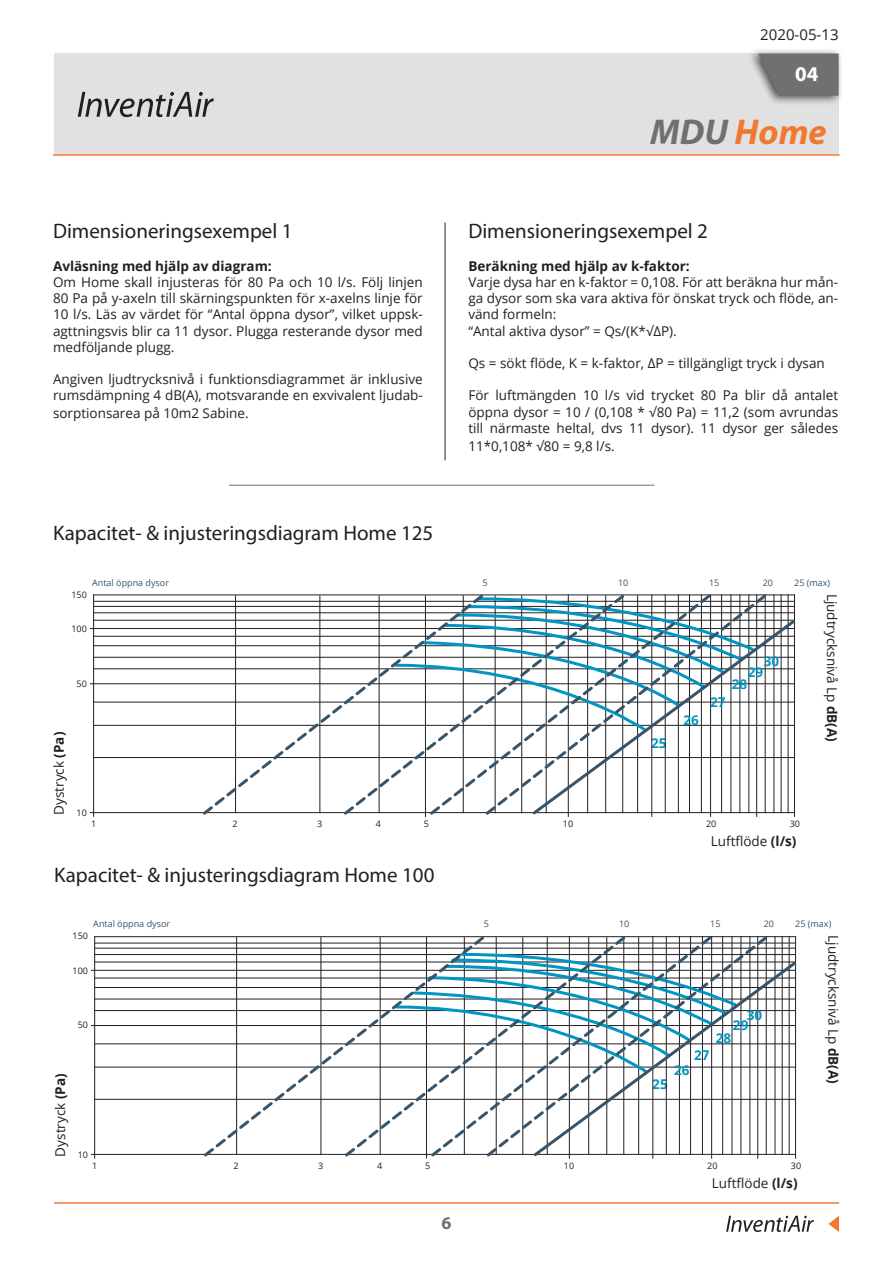
<style>
.page{position:relative;width:893px;height:1263px;background:#fff}
.page>*{position:absolute;margin:0;border:0;box-sizing:border-box;transform-origin:0 0}
.t1{font:italic 700 36px "Myriad Pro";color:#f1782f}
.t2{font:21px "Myriad Pro";color:#231f20}
.t3{font:700 21px "Myriad Pro";color:#fff}
.t4{font:700 18px "Myriad Pro";color:#707070}
.t5{font:15px "Open Sans";color:#231f20}
.t6{font:13.5px/16.2px "Open Sans";color:#231f20;text-align:justify}
.t7{font:700 13.5px "Open Sans";color:#231f20}
.t8{font:700 13.5px "Open Sans";color:#0095c2}
.t9{font:9px "Open Sans";color:#385469}
.t10{font:9px "Open Sans";color:#231f20}
.s1{color:#707070}
.s2{font-weight:700}
</style>
<div class="page">
<svg style="left:726px;top:1216px;width:88px;height:16px"></svg>
<svg style="left:828px;top:1216px;width:11px;height:16px"></svg>
<hr style="left:54px;top:1202px;width:785px;height:2px;background:#f1782f">
<div style="left:54px;top:54px;width:785px;height:100px;background:#e1e1e1"></div>
<svg style="left:78px;top:92px;width:136px;height:25px"></svg>
<div style="left:747px;top:48px;width:96px;height:58px;background:#231f20;opacity:.75"></div>
<svg style="left:758px;top:54px;width:81px;height:42px;background:#787878"></svg>
<hr style="left:53px;top:154px;width:786px;height:2px;background:#f1782f">
<hr style="left:445px;top:223px;width:1px;height:237px;background:#231f20">
<hr style="left:229px;top:485px;width:425px;height:1px;background:#707070">
<hr style="left:93px;top:594px;width:702px;height:1px;background:#231f20">
<hr style="left:94px;top:936px;width:702px;height:1px;background:#231f20">
<hr style="left:93px;top:757px;width:701px;height:1px;background:#231f20">
<hr style="left:94px;top:1099px;width:702px;height:1px;background:#231f20">
<hr style="left:93px;top:725px;width:701px;height:1px;background:#231f20">
<hr style="left:94px;top:1067px;width:702px;height:1px;background:#231f20">
<hr style="left:93px;top:702px;width:701px;height:1px;background:#231f20">
<hr style="left:94px;top:1043px;width:702px;height:1px;background:#231f20">
<hr style="left:93px;top:668px;width:701px;height:1px;background:#231f20">
<hr style="left:94px;top:1010px;width:702px;height:1px;background:#231f20">
<hr style="left:93px;top:657px;width:701px;height:1px;background:#231f20">
<hr style="left:94px;top:999px;width:702px;height:1px;background:#231f20">
<hr style="left:93px;top:645px;width:701px;height:1px;background:#231f20">
<hr style="left:94px;top:987px;width:702px;height:1px;background:#231f20">
<hr style="left:93px;top:636px;width:701px;height:1px;background:#231f20">
<hr style="left:94px;top:978px;width:702px;height:1px;background:#231f20">
<hr style="left:90px;top:812px;width:705px;height:1px;background:#231f20">
<hr style="left:91px;top:1154px;width:705px;height:1px;background:#231f20">
<hr style="left:93px;top:620px;width:701px;height:1px;background:#231f20">
<hr style="left:94px;top:962px;width:701px;height:1px;background:#231f20">
<hr style="left:93px;top:612px;width:701px;height:1px;background:#231f20">
<hr style="left:94px;top:954px;width:701px;height:1px;background:#231f20">
<hr style="left:93px;top:606px;width:701px;height:1px;background:#231f20">
<hr style="left:94px;top:948px;width:701px;height:1px;background:#231f20">
<hr style="left:93px;top:601px;width:701px;height:1px;background:#231f20">
<hr style="left:94px;top:943px;width:701px;height:1px;background:#231f20">
<hr style="left:90px;top:683px;width:704px;height:1px;background:#231f20">
<hr style="left:91px;top:1025px;width:705px;height:1px;background:#231f20">
<hr style="left:90px;top:628px;width:704px;height:1px;background:#231f20">
<hr style="left:91px;top:970px;width:705px;height:1px;background:#231f20">
<hr style="left:774px;top:594px;width:1px;height:219px;background:#231f20">
<hr style="left:775px;top:936px;width:1px;height:219px;background:#231f20">
<hr style="left:781px;top:594px;width:1px;height:219px;background:#231f20">
<hr style="left:782px;top:936px;width:1px;height:219px;background:#231f20">
<hr style="left:788px;top:594px;width:1px;height:219px;background:#231f20">
<hr style="left:789px;top:936px;width:1px;height:219px;background:#231f20">
<hr style="left:794px;top:594px;width:1px;height:223px;background:#231f20">
<hr style="left:795px;top:936px;width:1px;height:223px;background:#231f20">
<hr style="left:93px;top:594px;width:1px;height:223px;background:#231f20">
<hr style="left:94px;top:936px;width:1px;height:223px;background:#231f20">
<svg style="left:200px;top:594px;width:141px;height:221px"></svg>
<svg style="left:201px;top:936px;width:141px;height:221px"></svg>
<svg style="left:341px;top:594px;width:86px;height:223px"></svg>
<svg style="left:342px;top:936px;width:86px;height:223px"></svg>
<svg style="left:427px;top:594px;width:56px;height:221px"></svg>
<svg style="left:428px;top:936px;width:56px;height:221px"></svg>
<svg style="left:483px;top:594px;width:286px;height:221px"></svg>
<svg style="left:484px;top:936px;width:286px;height:221px"></svg>
<svg style="left:530px;top:617px;width:265px;height:200px"></svg>
<svg style="left:531px;top:959px;width:266px;height:200px"></svg>
<p class="t5" style="left:760px;top:24px;width:80px">2020-05-13</p>
<p class="t3" style="left:795px;top:60px;width:25px">04</p>
<p class="t1" style="left:650px;top:109px;width:178px"><span class="s1">MDU</span> Home</p>
<p class="t2" style="left:53px;top:218px;width:241px">Dimensioneringsexempel 1</p>
<p class="t7" style="left:53px;top:256px;width:220px">Avläsning med hjälp av diagram:</p>
<p class="t6" style="left:53px;top:274px;width:371px">Om Home skall injusteras för 80 Pa och 10 l/s. Följ linjen 80 Pa på y-axeln till skärningspunkten för x-axelns linje för 10 l/s. Läs av värdet för “Antal öppna dysor”, vilket uppsk&shy;agttningsvis blir ca 11 dysor. Plugga resterande dysor med medföljande plugg.</p>
<p class="t6" style="left:53px;top:371px;width:371px">Angiven ljudtrycksnivå i funktionsdiagrammet är inklusive rumsdämpning 4 dB(A), motsvarande en exvivalent ljudab-</p>
<p class="t6" style="left:53px;top:405px;width:197px">sorptionsarea på 10m2 Sabine.</p>
<p class="t2" style="left:468px;top:218px;width:241px">Dimensioneringsexempel 2</p>
<p class="t7" style="left:468px;top:256px;width:223px">Beräkning med hjälp av k-faktor:</p>
<p class="t6" style="left:468px;top:274px;width:371px">Varje dysa har en k-faktor = 0,108. För att beräkna hur mån&shy;ga dysor som ska vara aktiva för önskat tryck och flöde, an&shy;vänd formeln:</p>
<p class="t6" style="left:468px;top:322px;width:210px">“Antal aktiva dysor” = Qs/(K*√∆P).</p>
<p class="t6" style="left:468px;top:355px;width:358px">Qs = sökt flöde, K = k-faktor, ∆P = tillgängligt tryck i dysan</p>
<p class="t6" style="left:468px;top:387px;width:371px">För luftmängden 10 l/s vid trycket 80 Pa blir då antalet öppna dysor = 10 / (0,108 * √80 Pa) = 11,2 (som avrundas till närmaste heltal, dvs 11 dysor). 11 dysor ger således</p>
<p class="t6" style="left:468px;top:437px;width:148px">11*0,108* √80 = 9,8 l/s.</p>
<p class="t2" style="left:53px;top:520px;width:382px">Kapacitet- &amp; injusteringsdiagram Home 125</p>
<p class="t9" style="left:92px;top:576px;width:78px">Antal öppna dysor</p>
<p class="t9" style="left:483px;top:576px;width:7px">5</p>
<p class="t9" style="left:618px;top:576px;width:12px">10</p>
<p class="t9" style="left:709px;top:576px;width:12px">15</p>
<p class="t9" style="left:763px;top:576px;width:12px">20</p>
<p class="t9" style="left:794px;top:576px;width:38px">25 (max)</p>
<p class="t10" style="left:71px;top:588px;width:17px">150</p>
<p class="t10" style="left:71px;top:622px;width:17px">100</p>
<p class="t10" style="left:77px;top:677px;width:12px">50</p>
<p class="t6" style="left:51px;top:815px;width:84px;rotate:-90deg">Dystryck <span class="s2">(Pa)</span></p>
<p class="t10" style="left:77px;top:806px;width:12px">10</p>
<p class="t8" style="left:651px;top:733px;width:17px">25</p>
<p class="t8" style="left:684px;top:710px;width:17px">26</p>
<p class="t8" style="left:764px;top:652px;width:17px">30</p>
<p class="t8" style="left:748px;top:662px;width:17px">29</p>
<p class="t8" style="left:732px;top:675px;width:17px">28</p>
<p class="t8" style="left:710px;top:693px;width:17px">27</p>
<p class="t6" style="left:841px;top:593px;width:150px;rotate:90deg">Ljudtrycksnivå Lp <span class="s2">dB(A)</span></p>
<p class="t10" style="left:91px;top:818px;width:7px">1</p>
<p class="t10" style="left:232px;top:818px;width:7px">2</p>
<p class="t10" style="left:317px;top:818px;width:7px">3</p>
<p class="t10" style="left:376px;top:818px;width:7px">4</p>
<p class="t10" style="left:424px;top:818px;width:7px">5</p>
<p class="t10" style="left:563px;top:818px;width:12px">10</p>
<p class="t10" style="left:706px;top:818px;width:12px">20</p>
<p class="t10" style="left:790px;top:818px;width:12px">30</p>
<p class="t6" style="left:711px;top:833px;width:87px">Luftflöde <span class="s2">(l/s)</span></p>
<p class="t2" style="left:54px;top:861px;width:382px">Kapacitet- &amp; injusteringsdiagram Home 100</p>
<p class="t9" style="left:93px;top:918px;width:78px">Antal öppna dysor</p>
<p class="t9" style="left:484px;top:918px;width:7px">5</p>
<p class="t9" style="left:619px;top:918px;width:12px">10</p>
<p class="t9" style="left:710px;top:918px;width:12px">15</p>
<p class="t9" style="left:764px;top:918px;width:12px">20</p>
<p class="t9" style="left:795px;top:918px;width:38px">25 (max)</p>
<p class="t10" style="left:73px;top:930px;width:17px">150</p>
<p class="t10" style="left:73px;top:964px;width:17px">100</p>
<p class="t10" style="left:78px;top:1019px;width:12px">50</p>
<p class="t6" style="left:52px;top:1156px;width:84px;rotate:-90deg">Dystryck <span class="s2">(Pa)</span></p>
<p class="t10" style="left:78px;top:1148px;width:12px">10</p>
<p class="t8" style="left:747px;top:1005px;width:17px">30</p>
<p class="t8" style="left:733px;top:1016px;width:17px">29</p>
<p class="t8" style="left:716px;top:1028px;width:17px">28</p>
<p class="t8" style="left:694px;top:1045px;width:17px">27</p>
<p class="t8" style="left:674px;top:1061px;width:17px">26</p>
<p class="t8" style="left:652px;top:1075px;width:17px">25</p>
<p class="t6" style="left:842px;top:935px;width:150px;rotate:90deg">Ljudtrycksnivå Lp <span class="s2">dB(A)</span></p>
<p class="t10" style="left:92px;top:1160px;width:7px">1</p>
<p class="t10" style="left:233px;top:1160px;width:7px">2</p>
<p class="t10" style="left:318px;top:1160px;width:7px">3</p>
<p class="t10" style="left:377px;top:1160px;width:7px">4</p>
<p class="t10" style="left:425px;top:1160px;width:7px">5</p>
<p class="t10" style="left:564px;top:1160px;width:12px">10</p>
<p class="t10" style="left:707px;top:1160px;width:12px">20</p>
<p class="t10" style="left:791px;top:1160px;width:12px">30</p>
<p class="t6" style="left:712px;top:1174px;width:87px">Luftflöde <span class="s2">(l/s)</span></p>
<p class="t4" style="left:442px;top:1211px;width:11px">6</p>
</div>
